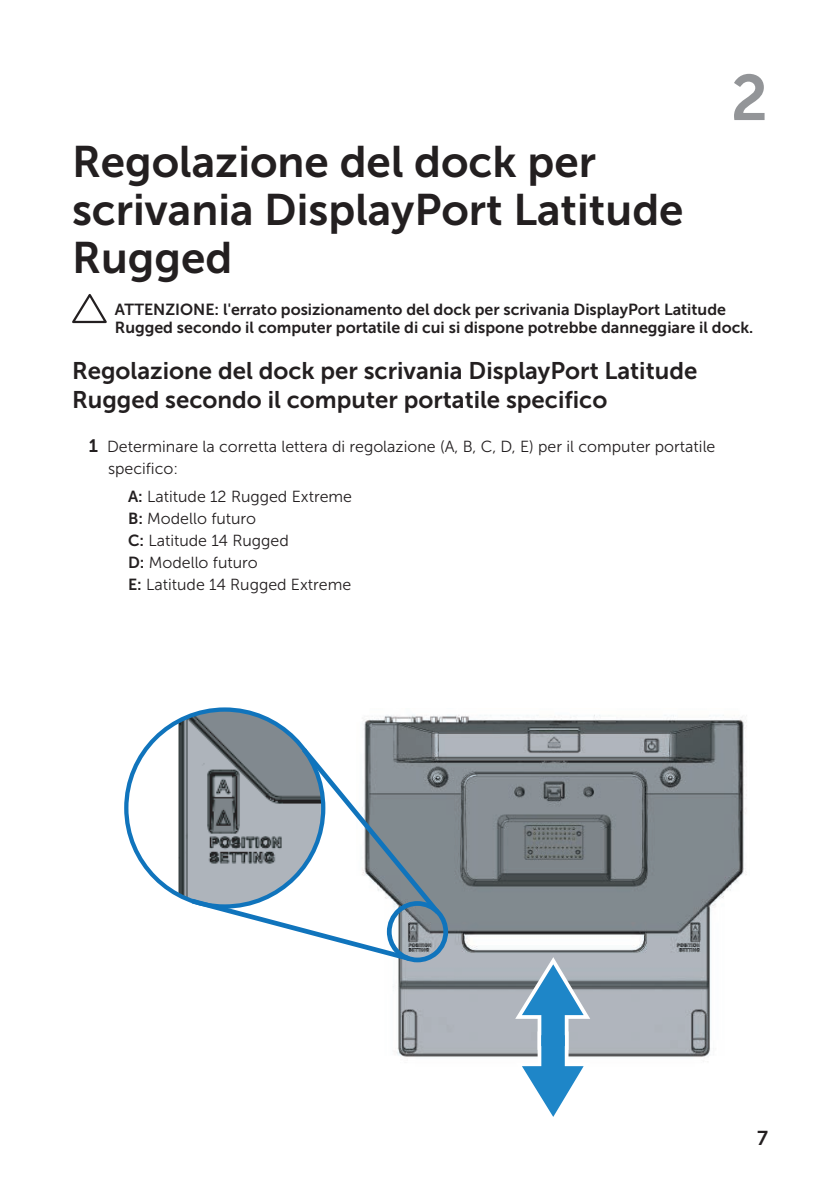
<style>
.page{position:relative;width:840px;height:1193px;background:#fff}
.page>*{position:absolute;margin:0;border:0;box-sizing:border-box;transform-origin:0 0}
.Chapter_No{font:64px "Museo Sans For Dell 700";color:#939598}
.Chapter_Title{font:44px/48px "Museo Sans For Dell 700";color:#231f20}
.Head_1{font:24px/28.8px "Museo Sans For Dell 700";color:#231f20}
.t1{font:20px "Museo Sans For Dell 700";color:#231f20}
.Sub_List{font:16px/22px "Museo Sans For Dell 300";color:#231f20}
.Caution{font:16px/18px "Museo Sans For Dell 700";color:#231f20}
.s1{font-family:"Museo Sans For Dell 700";font-size:18px}
.s2{font-family:"Museo Sans For Dell 700"}
</style>
<div class="page">
<svg style="left:72px;top:294px;width:35px;height:29px"></svg>
<svg style="left:124px;top:707px;width:182px;height:197px"></svg>
<img style="left:364px;top:715px;width:383px;height:342px">
<svg style="left:192px;top:748px;width:256px;height:214px"></svg>
<svg style="left:515px;top:957px;width:75px;height:160px"></svg>
<p class="Chapter_No" style="left:730px;top:62px;width:39px">2</p>
<p class="Chapter_Title" style="left:72px;top:138px;width:613px">Regolazione del dock per scrivania DisplayPort Latitude<br>Rugged</p>
<p class="Caution" style="left:115px;top:300px;width:640px">ATTENZIONE: l'errato posizionamento del dock per scrivania DisplayPort Latitude<br>Rugged secondo il computer portatile di cui si dispone potrebbe danneggiare il dock.</p>
<p class="Head_1" style="left:72px;top:356px;width:626px">Regolazione del dock per scrivania DisplayPort Latitude<br>Rugged secondo il computer portatile specifico</p>
<p class="Sub_List" style="left:108px;top:436px;width:609px;text-indent:-19px"><span class="s1">1</span> Determinare la corretta lettera di regolazione (A, B, C, D, E) per il computer portatile specifico:</p>
<p class="Sub_List" style="left:128px;top:485px;width:225px"><span class="s2">A:</span> Latitude 12 Rugged Extreme</p>
<p class="Sub_List" style="left:128px;top:507px;width:130px"><span class="s2">B:</span> Modello futuro</p>
<p class="Sub_List" style="left:128px;top:529px;width:162px"><span class="s2">C:</span> Latitude 14 Rugged</p>
<p class="Sub_List" style="left:128px;top:551px;width:131px"><span class="s2">D:</span> Modello futuro</p>
<p class="Sub_List" style="left:128px;top:573px;width:225px"><span class="s2">E:</span> Latitude 14 Rugged Extreme</p>
<p class="t1" style="left:757px;top:1126px;width:12px">7</p>
</div>
